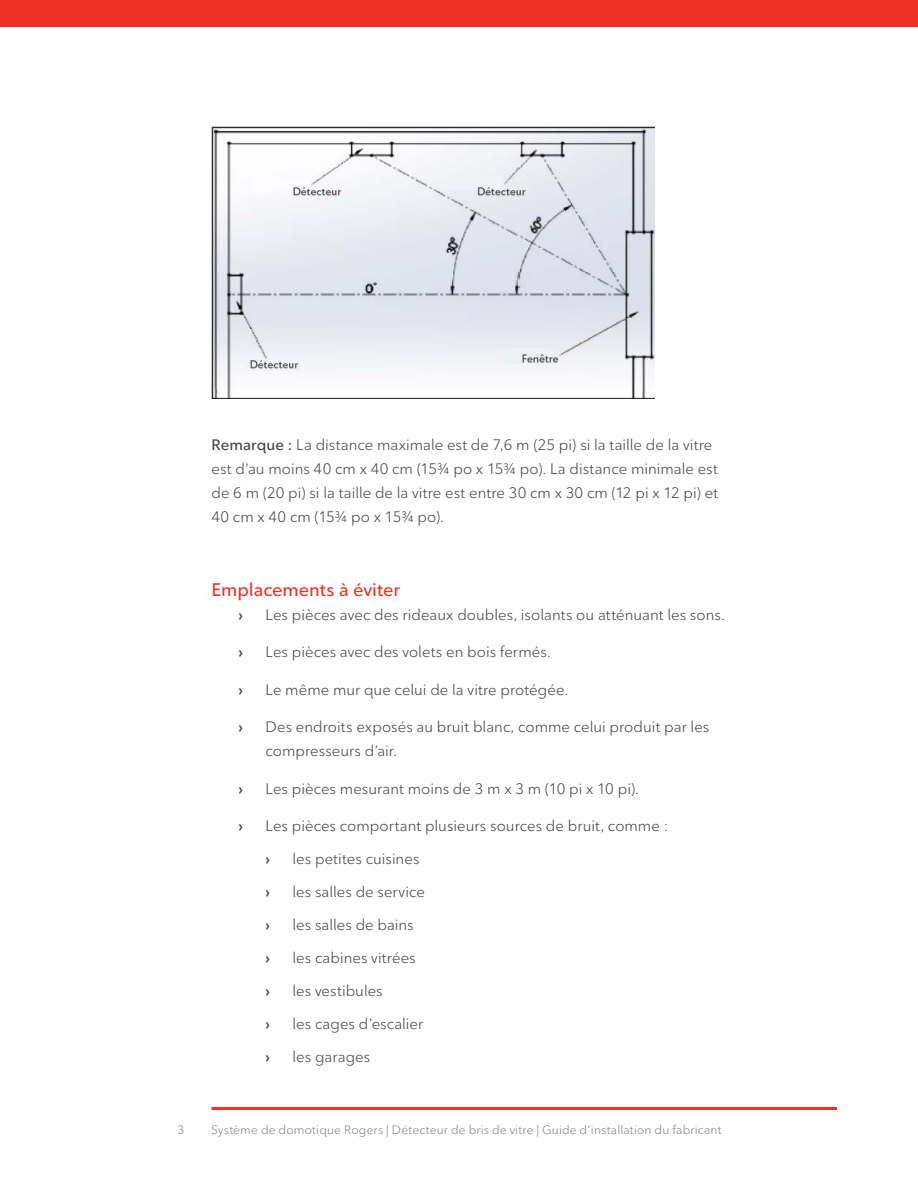
<style>
.page{position:relative;width:918px;height:1188px;background:#fff}
.page>*{position:absolute;margin:0;border:0;box-sizing:border-box;transform-origin:0 0}
.t1{font:600 18px "Ted Next";letter-spacing:-.005em;color:#ee3124}
.t2{font:15px/24px "Ted Next";letter-spacing:.005em;color:#424142}
.t3{font:600 15px "Avenir Next";color:#424142}
.t4{font:12px "Ted Next";letter-spacing:.015em;color:#808284}
.s1{font-weight:600}
</style>
<div class="page">
<div style="left:0;top:0;width:918px;height:27px;background:#ee3124"></div>
<hr style="left:212px;top:1107px;width:625px;height:3px;background:#ee3124">
<img style="left:212px;top:126px;width:443px;height:272px">
<p class="t2" style="left:212px;top:432px;width:508px"><span class="s1">Remarque :</span> La distance maximale est de 7,6 m (25 pi) si la taille de la vitre est d’au moins 40 cm x 40 cm (15¾ po x 15¾ po). La distance minimale est de 6 m (20 pi) si la taille de la vitre est entre 30 cm x 30 cm (12 pi x 12 pi) et 40 cm x 40 cm (15¾ po x 15¾ po).</p>
<p class="t1" style="left:212px;top:579px;width:190px">Emplacements à éviter</p>
<p class="t3" style="left:238px;top:602px;width:6px">›</p>
<p class="t2" style="left:265px;top:603px;width:461px">Les pièces avec des rideaux doubles, isolants ou atténuant les sons.</p>
<p class="t3" style="left:238px;top:639px;width:6px">›</p>
<p class="t2" style="left:265px;top:640px;width:287px">Les pièces avec des volets en bois fermés.</p>
<p class="t3" style="left:238px;top:677px;width:6px">›</p>
<p class="t2" style="left:265px;top:678px;width:304px">Le même mur que celui de la vitre protégée.</p>
<p class="t3" style="left:238px;top:714px;width:6px">›</p>
<p class="t2" style="left:265px;top:715px;width:445px">Des endroits exposés au bruit blanc, comme celui produit par les compresseurs d’air.</p>
<p class="t3" style="left:238px;top:776px;width:6px">›</p>
<p class="t2" style="left:265px;top:777px;width:375px">Les pièces mesurant moins de 3 m x 3 m (10 pi x 10 pi).</p>
<p class="t3" style="left:238px;top:813px;width:6px">›</p>
<p class="t2" style="left:265px;top:814px;width:404px">Les pièces comportant plusieurs sources de bruit, comme :</p>
<p class="t3" style="left:265px;top:846px;width:6px">›</p>
<p class="t2" style="left:292px;top:847px;width:128px">les petites cuisines</p>
<p class="t3" style="left:265px;top:879px;width:6px">›</p>
<p class="t2" style="left:292px;top:880px;width:134px">les salles de service</p>
<p class="t3" style="left:265px;top:912px;width:6px">›</p>
<p class="t2" style="left:292px;top:913px;width:123px">les salles de bains</p>
<p class="t3" style="left:265px;top:945px;width:6px">›</p>
<p class="t2" style="left:292px;top:946px;width:125px">les cabines vitrées</p>
<p class="t3" style="left:265px;top:978px;width:6px">›</p>
<p class="t2" style="left:292px;top:979px;width:92px">les vestibules</p>
<p class="t3" style="left:265px;top:1011px;width:6px">›</p>
<p class="t2" style="left:292px;top:1012px;width:132px">les cages d’escalier</p>
<p class="t3" style="left:265px;top:1044px;width:6px">›</p>
<p class="t2" style="left:292px;top:1045px;width:79px">les garages</p>
<p class="t4" style="left:178px;top:1123px;width:8px">3</p>
<p class="t4" style="left:211px;top:1123px;width:512px">Système de domotique Rogers | Détecteur de bris de vitre | Guide d’installation du fabricant</p>
</div>
